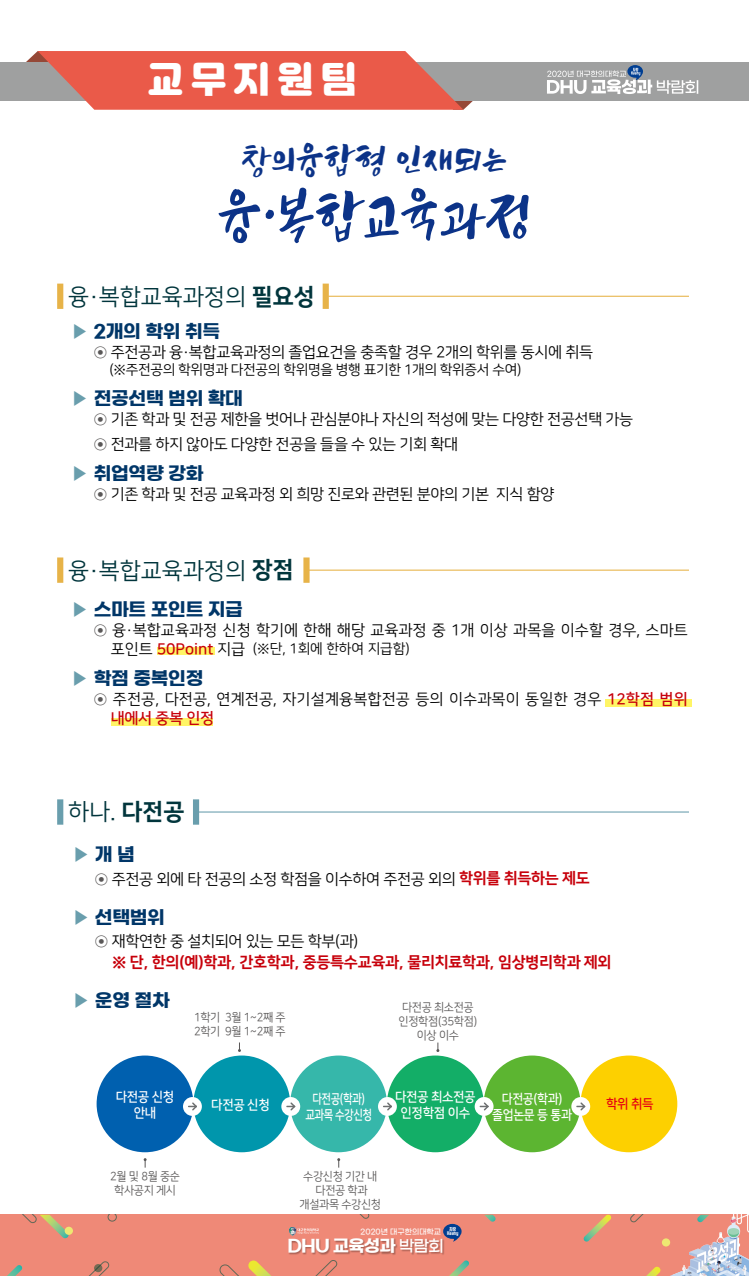
<style>
.page{position:relative;width:749px;height:1276px;background:#fff}
.page>*{position:absolute;margin:0;border:0;box-sizing:border-box;transform-origin:0 0}
.t1{font:59.4px "Manse";letter-spacing:-.02em;color:#0c3388}
.t2{font:37.8px "Manse";letter-spacing:-.02em;color:#0c3388}
.t3{font:36px "Jalnan";letter-spacing:.2em;color:#fff}
.t4{font:23.07px "Nanum Square R";color:#01353c}
.t5{font:18.48px "Gmarket Sans TTF Bold";letter-spacing:-.02em;color:#003668}
.t6{font:16.98px "Gmarket Sans TTF Bold";letter-spacing:-.05em;color:#fff}
.t7{font:15.39px/24.6px "Nanum Square R";letter-spacing:-.02em;color:#000}
.t8{font:15.39px/21.5px "Nanum Square EB";letter-spacing:-.02em;color:#c7000b}
.t9{font:15.39px/18.4px "Nanum Square R";letter-spacing:.01em;color:#000}
.t10{font:15.39px "Nanum Square R";letter-spacing:.005em;color:#000}
.t11{font:13.86px "Nanum Square R";letter-spacing:-.02em;color:#000}
.t12{font:13.86px "Nanum Square R";color:#000}
.t13{font:13.17px/15.8px "Nanum Square B";letter-spacing:-.025em;color:#fff;text-align:center;scale:.95 1}
.t14{font:13.17px/15.8px "Nanum Square B";letter-spacing:-.025em;color:#fff;text-align:center;scale:.8 1}
.t15{font:13.17px/15.8px "Nanum Square B";letter-spacing:-.025em;color:#fff;text-align:center;scale:.91 1}
.t16{font:13.17px "Nanum Square B";color:#e60012;scale:.95 1}
.t17{font:11.7px/14px "Nanum Square R";letter-spacing:-.025em;color:#595757;text-align:center;scale:.95 1}
.t18{font:7.56px "Gmarket Sans TTF Medium";color:#fff}
.t19{font:5.43px/3.9px "Swagger TTF";color:#fff;text-align:center}
.s1{font-family:"Nanum Square EB"}
.s2{color:#699ead}
.s3{color:#595757}
.s4{font-size:15.39px}
.s5{font-family:"Nanum Square B";font-size:15.39px;color:#c7000b}
.s6{font-family:"Nanum Square B";color:#c7000b}
.s7{font-family:"Nanum Square EB";color:#c7000b}
.s8{font-family:"Nanum Square R";color:#595757}
.s9{font-family:"Nanum Square R";color:#000}
.s10{font-family:"Gmarket Sans TTF Medium";font-size:16.23px}
</style>
<div class="page">
<div style="left:0;top:1214px;width:748px;height:62px;background:#ef8977"></div>
<img style="left:672px;top:1214px;width:76px;height:62px">
<svg style="left:484px;top:1214px;width:11px;height:7px"></svg>
<svg style="left:696px;top:1214px;width:13px;height:8px"></svg>
<svg style="left:449px;top:1260px;width:20px;height:16px"></svg>
<svg style="left:359px;top:1214px;width:10px;height:4px"></svg>
<svg style="left:22px;top:1214px;width:47px;height:24px"></svg>
<svg style="left:88px;top:1261px;width:21px;height:15px"></svg>
<svg style="left:646px;top:1266px;width:14px;height:10px"></svg>
<svg style="left:315px;top:1260px;width:22px;height:16px"></svg>
<svg style="left:108px;top:1214px;width:9px;height:7px"></svg>
<svg style="left:94px;top:1264px;width:8px;height:8px"></svg>
<div style="left:65px;top:1226px;width:8px;height:8px;background:#eee872;border-radius:50%"></div>
<div style="left:661px;top:1238px;width:9px;height:8px;background:#eee872;border-radius:50%"></div>
<svg style="left:7px;top:1265px;width:15px;height:11px"></svg>
<svg style="left:219px;top:1260px;width:52px;height:16px"></svg>
<svg style="left:583px;top:1214px;width:28px;height:27px"></svg>
<svg style="left:630px;top:1214px;width:14px;height:8px"></svg>
<svg style="left:443px;top:1223px;width:18px;height:19px"></svg>
<img style="left:289px;top:1236px;width:157px;height:19px">
<svg style="left:289px;top:1227px;width:30px;height:9px"></svg>
<div style="left:0;top:62px;width:748px;height:39px;background:#9fa0a0"></div>
<svg style="left:26px;top:51px;width:447px;height:59px"></svg>
<svg style="left:547px;top:65px;width:151px;height:29px"></svg>
<div style="left:605px;top:699px;width:86px;height:8px;background:#fff565"></div>
<div style="left:111px;top:718px;width:102px;height:7px;background:#fff565"></div>
<div style="left:57px;top:284px;width:6px;height:25px;background:#e7b348"></div>
<div style="left:322px;top:284px;width:7px;height:25px;background:#e7b348"></div>
<hr style="left:328px;top:296px;width:360px;height:1px;background:#e7b348">
<div style="left:57px;top:557px;width:6px;height:26px;background:#e7b348"></div>
<div style="left:303px;top:557px;width:6px;height:26px;background:#e7b348"></div>
<hr style="left:305px;top:569px;width:383px;height:2px;background:#e7b348">
<div style="left:157px;top:647px;width:57px;height:8px;background:#fff565"></div>
<div style="left:57px;top:799px;width:6px;height:25px;background:#699ead"></div>
<div style="left:193px;top:799px;width:6px;height:25px;background:#699ead"></div>
<hr style="left:198px;top:811px;width:490px;height:1px;background:#699ead">
<div style="left:97px;top:1055px;width:96px;height:97px;background:#0060af;border-radius:50%"></div>
<div style="left:193px;top:1055px;width:97px;height:97px;background:#0096ac;border-radius:50%"></div>
<div style="left:290px;top:1055px;width:97px;height:97px;background:#36b7aa;border-radius:50%"></div>
<div style="left:387px;top:1055px;width:96px;height:97px;background:#13ae67;border-radius:50%"></div>
<div style="left:483px;top:1055px;width:97px;height:97px;background:#5cb531;border-radius:50%"></div>
<div style="left:580px;top:1055px;width:97px;height:97px;background:#fdd000;border-radius:50%"></div>
<div style="left:281px;top:1097px;width:19px;height:19px;background:#fff;border-radius:50%"></div>
<svg style="left:286px;top:1102px;width:9px;height:8px"></svg>
<div style="left:183px;top:1097px;width:19px;height:19px;background:#fff;border-radius:50%"></div>
<svg style="left:188px;top:1102px;width:9px;height:8px"></svg>
<div style="left:378px;top:1097px;width:19px;height:19px;background:#fff;border-radius:50%"></div>
<svg style="left:383px;top:1102px;width:9px;height:8px"></svg>
<div style="left:474px;top:1097px;width:19px;height:19px;background:#fff;border-radius:50%"></div>
<svg style="left:479px;top:1102px;width:9px;height:8px"></svg>
<div style="left:571px;top:1097px;width:19px;height:19px;background:#fff;border-radius:50%"></div>
<svg style="left:576px;top:1102px;width:9px;height:8px"></svg>
<svg style="left:144px;top:1158px;width:2px;height:9px"></svg>
<svg style="left:238px;top:1042px;width:3px;height:10px"></svg>
<svg style="left:436px;top:1042px;width:3px;height:10px"></svg>
<svg style="left:337px;top:1158px;width:3px;height:9px"></svg>
<p class="t3" style="left:147px;top:54px;width:210px">교무지원팀</p>
<p class="t2" style="left:241px;top:137px;width:268px">창의융합형 인재되는</p>
<p class="t1" style="left:217px;top:180px;width:317px">융·복합교육과정</p>
<p class="t4" style="left:68px;top:284px;width:248px">융·복합교육과정의 <span class="s1">필요성</span></p>
<p class="t5" style="left:72px;top:321px;width:150px"><span class="s2">▶</span> 2개의 학위 취득</p>
<p class="t7" style="left:93px;top:340px;width:501px"><span class="s3">⊙</span> 주전공과 융·복합교육과정의 졸업요건을 충족할 경우 2개의 학위를 동시에 취득</p>
<p class="t11" style="left:109px;top:363px;width:413px">(※주전공의 학위명과 다전공의 학위명을 병행 표기한 1개의 학위증서 수여)</p>
<p class="t5" style="left:72px;top:388px;width:173px"><span class="s2">▶</span> 전공선택 범위 확대</p>
<p class="t7" style="left:93px;top:407px;width:541px"><span class="s3">⊙</span> 기존 학과 및 전공 제한을 벗어나 관심분야나 자신의 적성에 맞는 다양한 전공선택 가능 <span class="s3">⊙</span> 전과를 하지 않아도 다양한 전공을 들을 수 있는 기회 확대</p>
<p class="t5" style="left:72px;top:463px;width:133px"><span class="s2">▶</span> 취업역량 강화</p>
<p class="t7" style="left:93px;top:482px;width:462px"><span class="s3">⊙</span> 기존 학과 및 전공 교육과정 외 희망 진로와 관련된 분야의 기본 지식 함양</p>
<p class="t4" style="left:68px;top:558px;width:227px">융·복합교육과정의 <span class="s1">장점</span></p>
<p class="t5" style="left:72px;top:599px;width:173px"><span class="s2">▶</span> 스마트 포인트 지급</p>
<p class="t10" style="left:93px;top:622px;width:595px"><span class="s3">⊙</span> 융·복합교육과정 신청 학기에 한해 해당 교육과정 중 1개 이상 과목을 이수할 경우, 스마트</p>
<p class="t12" style="left:111px;top:641px;width:300px"><span class="s4">포인트</span> <span class="s5">50Point</span> <span class="s4">지급</span> (※단, 1회에 한하여 지급함)</p>
<p class="t5" style="left:72px;top:668px;width:133px"><span class="s2">▶</span> 학점 중복인정</p>
<p class="t9" style="left:111px;top:690px;width:578px;text-indent:-17px"><span class="s3">⊙</span> 주전공, 다전공, 연계전공, 자기설계융복합전공 등의 이수과목이 동일한 경우 <span class="s6">12학점 범위 내에서 중복 인정</span></p>
<p class="t4" style="left:68px;top:800px;width:118px">하나. <span class="s1">다전공</span></p>
<p class="t5" style="left:73px;top:844px;width:64px"><span class="s2">▶</span> 개 념</p>
<p class="t7" style="left:95px;top:866px;width:496px"><span class="s3">⊙</span> 주전공 외에 타 전공의 소정 학점을 이수하여 주전공 외의 <span class="s7">학위를 취득하는 제도</span></p>
<p class="t5" style="left:73px;top:906px;width:94px"><span class="s2">▶</span> 선택범위</p>
<p class="t8" style="left:112px;top:930px;width:500px;text-indent:-18px"><span class="s8">⊙</span> <span class="s9">재학연한 중 설치되어 있는 모든 학부(과)<br></span>※ 단, 한의(예)학과, 간호학과, 중등특수교육과, 물리치료학과, 임상병리학과 제외</p>
<p class="t5" style="left:73px;top:990px;width:98px"><span class="s2">▶</span> 운영 절차</p>
<p class="t17" style="left:194px;top:1011px;width:98px;text-align:left">1학기 3월 1~2째 주<br>2학기 9월 1~2째 주</p>
<p class="t17" style="left:398px;top:1001px;width:84px">다전공 최소전공 인정학점(35학점) 이상 이수</p>
<p class="t13" style="left:116px;top:1089px;width:63px">다전공 신청 안내</p>
<p class="t13" style="left:211px;top:1097px;width:63px">다전공 신청</p>
<p class="t14" style="left:305px;top:1091px;width:85px">다전공(학과) 교과목 수강신청</p>
<p class="t13" style="left:395px;top:1089px;width:86px">다전공 최소전공 인정학점 이수</p>
<p class="t15" style="left:492px;top:1091px;width:89px">다전공(학과) 졸업논문 등 통과</p>
<p class="t16" style="left:606px;top:1097px;width:51px">학위 취득</p>
<p class="t17" style="left:110px;top:1169px;width:75px">2월 및 8월 중순 학사공지 게시</p>
<p class="t17" style="left:299px;top:1169px;width:87px">수강신청 기간 내 다전공 학과 개설과목 수강신청</p>
<p class="t19" style="left:447px;top:1227px;width:13px">자랑<br>Haany</p>
<p class="t18" style="left:360px;top:1227px;width:82px">2020년 대구한의대학교</p>
<p class="t6" style="left:287px;top:1236px;width:158px">DHU 교육성과 <span class="s10">박람회</span></p>
</div>
